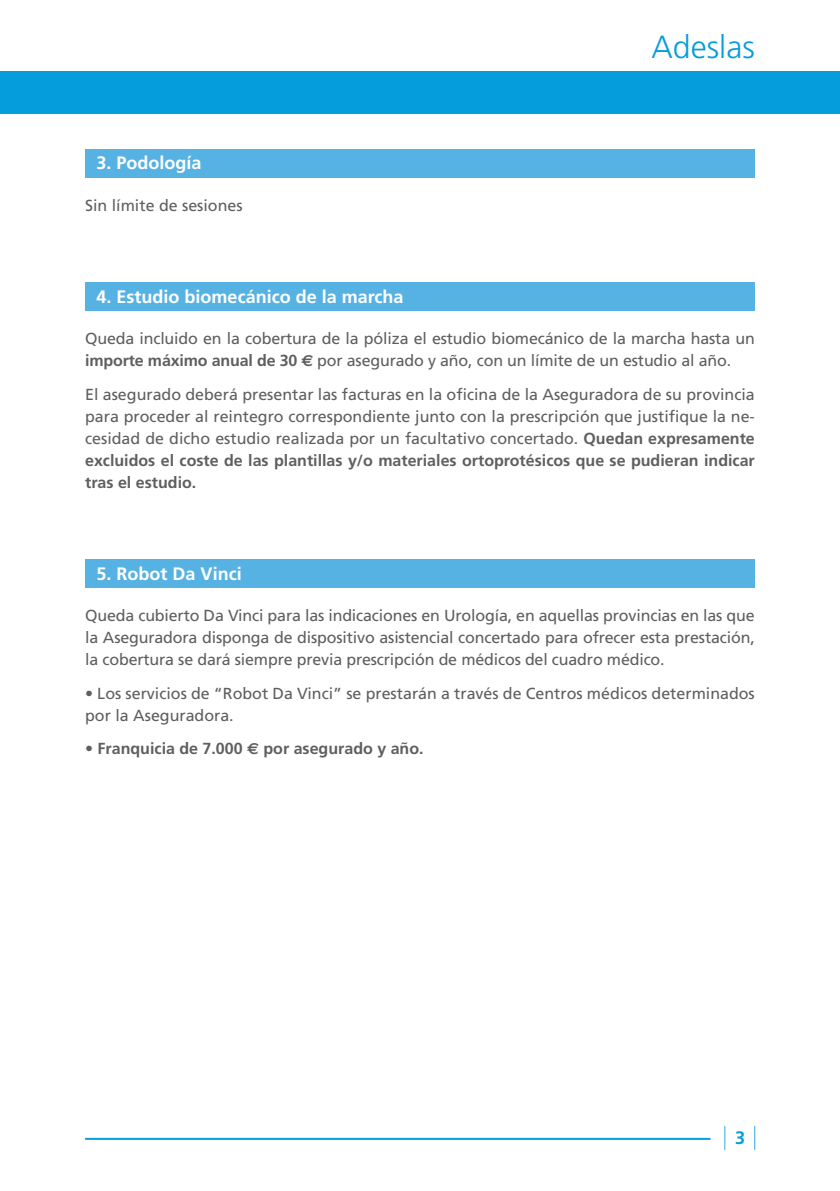
<style>
.page{position:relative;width:840px;height:1191px;background:#fff}
.page>*{position:absolute;margin:0;border:0;box-sizing:border-box;transform-origin:0 0}
.t1{font:300 32px "Frutiger";color:#069ddc}
.t2{font:700 18px "Frutiger";color:#fff}
.t3{font:700 18px "Frutiger";color:#069ddc}
.t4{font:16px/22px "Frutiger";letter-spacing:-.01em;color:#5f5f62}
.t5{font:700 16px "Frutiger";color:#5f5f62}
.s1{font-weight:700}
.s2{font-family:"Euro Sans";font-weight:700}
.s3{font-weight:400}
.s4{font-family:"Euro Sans"}
</style>
<div class="page">
<div style="left:0;top:71px;width:839px;height:43px;background:#069ddc"></div>
<svg style="left:724px;top:1125px;width:1px;height:25px"></svg>
<hr style="left:85px;top:1137px;width:625px;height:2px;background:#069ddc">
<div style="left:85px;top:149px;width:669px;height:29px;background:#57b2e4"></div>
<div style="left:85px;top:283px;width:669px;height:28px;background:#57b2e4"></div>
<div style="left:85px;top:559px;width:669px;height:29px;background:#57b2e4"></div>
<p class="t2" style="left:96px;top:152px;width:107px">3. Podología</p>
<p class="t4" style="left:85px;top:194px;width:159px">Sin límite de sesiones</p>
<h1 class="t1" style="left:651px;top:29px;width:105px">Adeslas</h1>
<p class="t2" style="left:96px;top:286px;width:308px">4. Estudio biomecánico de la marcha</p>
<p class="t4" style="left:85px;top:328px;width:670px">Queda incluido en la cobertura de la póliza el estudio biomecánico de la marcha hasta un <span class="s1">importe máximo anual de 30</span> <span class="s2">e</span> por asegurado y año, con un límite de un estudio al año.</p>
<p class="t4" style="left:85px;top:383px;width:671px;text-align:justify">El asegurado deberá presentar las facturas en la oficina de la Aseguradora de su provincia para proceder al reintegro correspondiente junto con la prescripción que justifique la ne&shy;cesidad de dicho estudio realizada por un facultativo concertado. <span class="s1">Quedan expresamente excluidos el coste de las plantillas y/o materiales ortoprotésicos que se pudieran indicar tras el estudio.</span></p>
<p class="t2" style="left:96px;top:563px;width:147px">5. Robot Da Vinci</p>
<p class="t4" style="left:85px;top:604px;width:670px;text-align:justify">Queda cubierto Da Vinci para las indicaciones en Urología, en aquellas provincias en las que la Aseguradora disponga de dispositivo asistencial concertado para ofrecer esta prestación, la cobertura se dará siempre previa prescripción de médicos del cuadro médico.</p>
<p class="t4" style="left:85px;top:682px;width:670px">• Los servicios de “Robot Da Vinci” se prestarán a través de Centros médicos determinados por la Aseguradora.</p>
<p class="t5" style="left:85px;top:739px;width:340px"><span class="s3">•</span> Franquicia de 7.000 <span class="s4">e</span> por asegurado y año.</p>
<p class="t3" style="left:734px;top:1127px;width:12px">3</p>
</div>
